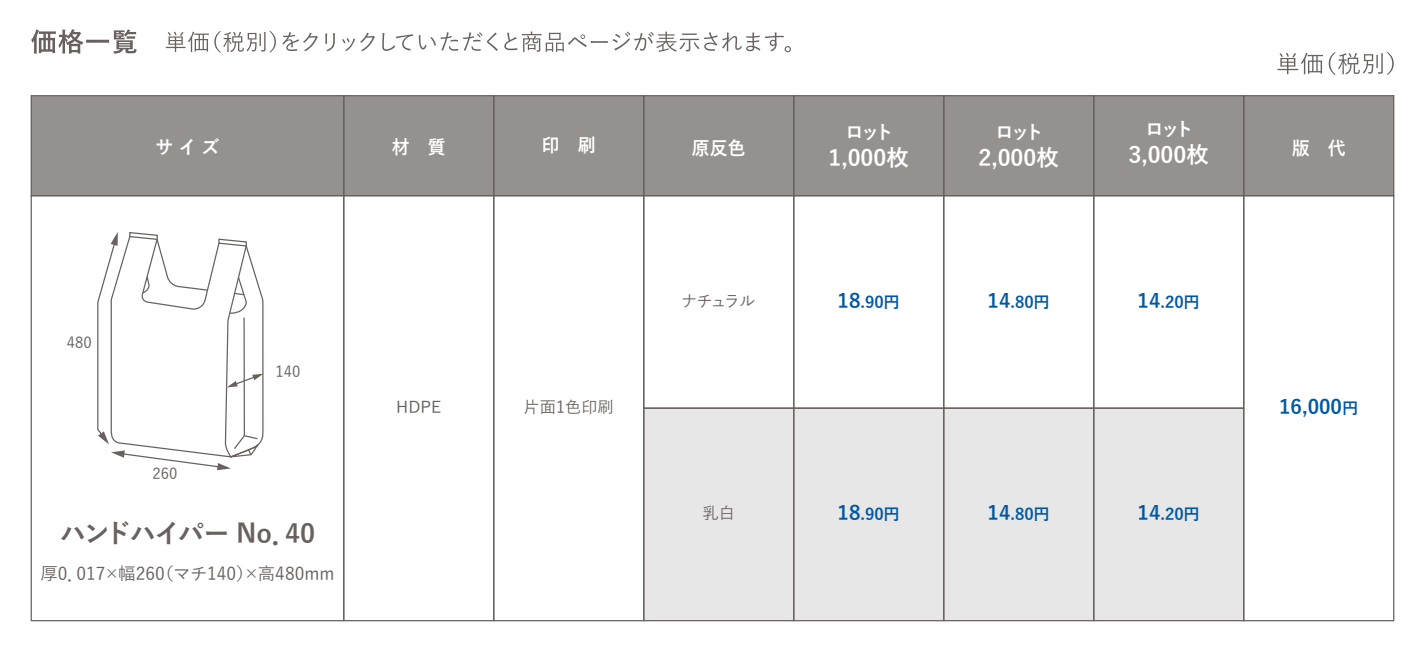
<style>
.page{position:relative;width:1425px;height:650px;background:#fff}
.page>*{position:absolute;margin:0;border:0;box-sizing:border-box;transform-origin:0 0}
.t1{font:700 26.25px "Yu Gothic";letter-spacing:-.075em;color:#68615f}
.t2{font:700 22.5px "Yu Gothic";color:#fff}
.t3{font:700 20px "Yu Gothic";color:#0058a4}
.t4{font:700 18.75px "Yu Gothic";letter-spacing:-.165em;color:#fff;scale:.95 1}
.t5{font:700 18.75px "Yu Gothic";letter-spacing:-.165em;color:#fff}
.t6{font:500 17.5px "Yu Gothic";color:#68615f}
.t7{font:700 16.25px "Yu Gothic";color:#0058a4}
.t8{font:500 16.25px "Yu Gothic";color:#68615f}
.t9{font:500 15px "Yu Gothic";color:#68615f}
.s1{font-size:20px}
.s2{font-size:16.25px}
</style>
<div class="page">
<div style="left:643px;top:408px;width:600px;height:213px;background:#e8e7e7"></div>
<div style="left:31px;top:96px;width:1362px;height:100px;background:#95918f"></div>
<svg style="left:1277px;top:53px;width:46px;height:21px"></svg>
<svg style="left:1329px;top:52px;width:65px;height:23px"></svg>
<svg style="left:166px;top:31px;width:110px;height:22px"></svg>
<svg style="left:282px;top:32px;width:36px;height:19px"></svg>
<svg style="left:325px;top:33px;width:10px;height:18px"></svg>
<svg style="left:342px;top:33px;width:33px;height:18px"></svg>
<svg style="left:382px;top:33px;width:31px;height:18px"></svg>
<svg style="left:419px;top:32px;width:79px;height:19px"></svg>
<svg style="left:504px;top:32px;width:287px;height:20px"></svg>
<svg style="left:31px;top:29px;width:106px;height:25px"></svg>
<div style="left:1243px;top:95px;width:151px;height:101px;border:1px solid #68615f"></div>
<div style="left:1093px;top:95px;width:151px;height:101px;border:1px solid #68615f"></div>
<div style="left:943px;top:95px;width:151px;height:101px;border:1px solid #68615f"></div>
<div style="left:793px;top:95px;width:151px;height:101px;border:1px solid #68615f"></div>
<div style="left:643px;top:95px;width:151px;height:101px;border:1px solid #68615f"></div>
<div style="left:493px;top:95px;width:151px;height:101px;border:1px solid #68615f"></div>
<div style="left:343px;top:95px;width:151px;height:101px;border:1px solid #68615f"></div>
<div style="left:31px;top:95px;width:313px;height:101px;border:1px solid #68615f"></div>
<div style="left:1093px;top:195px;width:151px;height:214px;border:1px solid #68615f"></div>
<div style="left:943px;top:195px;width:151px;height:214px;border:1px solid #68615f"></div>
<div style="left:793px;top:195px;width:151px;height:214px;border:1px solid #68615f"></div>
<div style="left:643px;top:195px;width:151px;height:214px;border:1px solid #68615f"></div>
<svg style="left:1242px;top:194px;width:153px;height:428px"></svg>
<div style="left:1093px;top:408px;width:151px;height:213px;border:1px solid #68615f"></div>
<div style="left:943px;top:408px;width:151px;height:213px;border:1px solid #68615f"></div>
<div style="left:793px;top:408px;width:151px;height:213px;border:1px solid #68615f"></div>
<div style="left:643px;top:408px;width:151px;height:213px;border:1px solid #68615f"></div>
<svg style="left:495px;top:194px;width:150px;height:428px"></svg>
<svg style="left:345px;top:194px;width:150px;height:428px"></svg>
<svg style="left:30px;top:194px;width:315px;height:428px"></svg>
<svg style="left:97px;top:231px;width:169px;height:239px"></svg>
<p class="t5" style="left:845px;top:121px;width:50px">ロット</p>
<p class="t5" style="left:995px;top:121px;width:50px">ロット</p>
<p class="t4" style="left:542px;top:135px;width:58px">印　刷</p>
<p class="t4" style="left:156px;top:137px;width:69px">サイズ</p>
<p class="t4" style="left:392px;top:137px;width:58px">材　質</p>
<h2 class="t2" style="left:829px;top:145px;width:82px">1,000枚</h2>
<p class="t4" style="left:692px;top:138px;width:58px">原反色</p>
<h2 class="t2" style="left:979px;top:145px;width:82px">2,000枚</h2>
<p class="t5" style="left:1145px;top:119px;width:50px">ロット</p>
<h2 class="t2" style="left:1129px;top:142px;width:82px">3,000枚</h2>
<p class="t9" style="left:67px;top:329px;width:26px">480</p>
<p class="t9" style="left:153px;top:460px;width:26px">260</p>
<p class="t9" style="left:276px;top:357px;width:26px">140</p>
<h1 class="t1" style="left:60px;top:519px;width:257px">ハンドハイパー No．40</h1>
<p class="t6" style="left:40px;top:557px;width:296px">厚0．017×幅260（マチ140）×高480mm</p>
<p class="t8" style="left:396px;top:392px;width:47px">HDPE</p>
<p class="t8" style="left:524px;top:392px;width:92px">片面1色印刷</p>
<p class="t8" style="left:681px;top:286px;width:76px">ナチュラル</p>
<p class="t8" style="left:703px;top:498px;width:34px">乳白</p>
<p class="t7" style="left:838px;top:293px;width:64px"><span class="s1">18</span>.90円</p>
<p class="t7" style="left:988px;top:293px;width:64px"><span class="s1">14</span>.80円</p>
<p class="t7" style="left:1138px;top:293px;width:64px"><span class="s1">14</span>.20円</p>
<p class="t7" style="left:838px;top:505px;width:64px"><span class="s1">18</span>.90円</p>
<p class="t7" style="left:988px;top:505px;width:64px"><span class="s1">14</span>.80円</p>
<p class="t7" style="left:1138px;top:505px;width:64px"><span class="s1">14</span>.20円</p>
<p class="t4" style="left:1292px;top:138px;width:58px">版　代</p>
<p class="t3" style="left:1279px;top:395px;width:81px">16,000<span class="s2">円</span></p>
</div>
